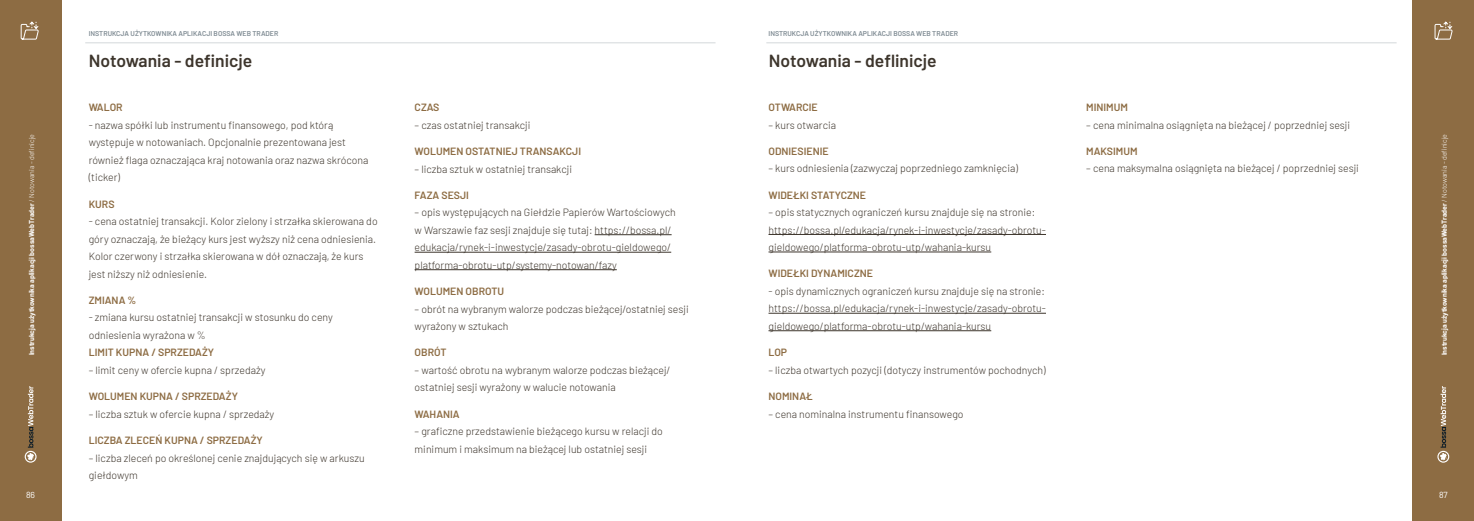
<style>
.page{position:relative;width:1474px;height:521px;background:#fff}
.page>*{position:absolute;margin:0;border:0;box-sizing:border-box;transform-origin:0 0}
.t1{font:600 17.5px "Barlow";color:#3d352c}
.t2{font:300 10.5px/17.5px "Barlow";color:#3d352c}
.t3{font:600 10.5px "Barlow";color:#8d6c43}
.t4{font:8.75px "Barlow";color:#fff}
.t5{font:700 7px "Barlow";color:#fff}
.t6{font:600 7px "Barlow";color:#808c94}
.s1{font-weight:300}
</style>
<div class="page">
<div style="left:1412px;top:0;width:61px;height:521px;background:#8d6c43"></div>
<svg style="left:1437px;top:386px;width:12px;height:77px"></svg>
<div style="left:0;top:0;width:61px;height:521px;background:#8d6c43"></div>
<svg style="left:25px;top:386px;width:12px;height:77px"></svg>
<hr style="left:85px;top:43px;width:630px;height:1px;background:#1d313e">
<hr style="left:766px;top:43px;width:630px;height:1px;background:#1d313e">
<hr style="left:594px;top:234px;width:77px;height:1px;background:#3d352c">
<hr style="left:414px;top:252px;width:257px;height:1px;background:#3d352c">
<hr style="left:414px;top:269px;width:203px;height:1px;background:#3d352c">
<hr style="left:768px;top:234px;width:278px;height:1px;background:#3d352c">
<hr style="left:768px;top:252px;width:223px;height:1px;background:#3d352c">
<hr style="left:768px;top:313px;width:278px;height:1px;background:#3d352c">
<hr style="left:768px;top:330px;width:223px;height:1px;background:#3d352c">
<svg style="left:21px;top:21px;width:18px;height:19px"></svg>
<svg style="left:1434px;top:21px;width:18px;height:19px"></svg>
<p class="t5" style="left:26px;top:355px;width:223px;rotate:-90deg">Instrukcja użytkownika aplikacji bossaWebTrader <span class="s1">/ Notowania - definicje</span></p>
<p class="t6" style="left:89px;top:29px;width:191px">INSTRUKCJA UŻYTKOWNIKA APLIKACJI BOSSA WEB TRADER</p>
<p class="t6" style="left:768px;top:29px;width:191px">INSTRUKCJA UŻYTKOWNIKA APLIKACJI BOSSA WEB TRADER</p>
<h1 class="t1" style="left:89px;top:47px;width:165px">Notowania - definicje</h1>
<h1 class="t1" style="left:769px;top:47px;width:169px">Notowania - deflinicje</h1>
<p class="t3" style="left:768px;top:100px;width:51px">OTWARCIE</p>
<p class="t2" style="left:768px;top:115px;width:69px">– kurs otwarcia</p>
<p class="t3" style="left:768px;top:143px;width:62px">ODNIESIENIE</p>
<p class="t2" style="left:768px;top:159px;width:251px">– kurs odniesienia (zazwyczaj poprzedniego zamknięcia)</p>
<p class="t3" style="left:768px;top:187px;width:99px">WIDEŁKI STATYCZNE</p>
<p class="t2" style="left:768px;top:203px;width:279px">– opis statycznych ograniczeń kursu znajduje się na stronie: https://bossa.pl/edukacja/rynek-i-inwestycje/zasady-obrotu&shy;gieldowego/platforma-obrotu-utp/wahania-kursu</p>
<p class="t3" style="left:768px;top:266px;width:106px">WIDEŁKI DYNAMICZNE</p>
<p class="t2" style="left:768px;top:282px;width:279px;text-align:justify">- opis dynamicznych ograniczeń kursu znajduje się na stronie: https://bossa.pl/edukacja/rynek-i-inwestycje/zasady-obrotu&shy;gieldowego/platforma-obrotu-utp/wahania-kursu</p>
<p class="t3" style="left:768px;top:345px;width:20px">LOP</p>
<p class="t2" style="left:768px;top:360px;width:278px">– liczba otwartych pozycji (dotyczy instrumentów pochodnych)</p>
<p class="t3" style="left:768px;top:388px;width:46px">NOMINAŁ</p>
<p class="t2" style="left:768px;top:404px;width:196px">– cena nominalna instrumentu finansowego</p>
<p class="t3" style="left:89px;top:100px;width:35px">WALOR</p>
<p class="t2" style="left:89px;top:116px;width:281px">- nazwa spółki lub instrumentu finansowego, pod którą występuje w notowaniach. Opcjonalnie prezentowana jest również flaga oznaczająca kraj notowania oraz nazwa skrócona (ticker)</p>
<p class="t3" style="left:89px;top:196px;width:27px">KURS</p>
<p class="t2" style="left:89px;top:212px;width:290px">- cena ostatniej transakcji. Kolor zielony i strzałka skierowana do góry oznaczają, że bieżący kurs jest wyższy niż cena odniesienia.<br>Kolor czerwony i strzałka skierowana w dół oznaczają, że kurs jest niższy niż odniesienie.</p>
<p class="t3" style="left:89px;top:292px;width:49px">ZMIANA %</p>
<p class="t2" style="left:89px;top:308px;width:246px">- zmiana kursu ostatniej transakcji w stosunku do ceny odniesienia wyrażona w %</p>
<p class="t3" style="left:89px;top:345px;width:127px">LIMIT KUPNA / SPRZEDAŻY</p>
<p class="t2" style="left:89px;top:361px;width:178px">– limit ceny w ofercie kupna / sprzedaży</p>
<p class="t3" style="left:89px;top:389px;width:151px">WOLUMEN KUPNA / SPRZEDAŻY</p>
<p class="t2" style="left:89px;top:404px;width:187px">– liczba sztuk w ofercie kupna / sprzedaży</p>
<p class="t3" style="left:89px;top:432px;width:176px">LICZBA ZLECEŃ KUPNA / SPRZEDAŻY</p>
<p class="t2" style="left:89px;top:448px;width:277px">– liczba zleceń po określonej cenie znajdujących się w arkuszu giełdowym</p>
<p class="t3" style="left:414px;top:100px;width:26px">CZAS</p>
<p class="t2" style="left:414px;top:116px;width:117px">– czas ostatniej transakcji</p>
<p class="t3" style="left:414px;top:144px;width:168px">WOLUMEN OSTATNIEJ TRANSAKCJI</p>
<p class="t2" style="left:414px;top:159px;width:159px">– liczba sztuk w ostatniej transakcji</p>
<p class="t3" style="left:414px;top:187px;width:56px">FAZA SESJI</p>
<p class="t2" style="left:414px;top:203px;width:263px">– opis występujących na Giełdzie Papierów Wartościowych w Warszawie faz sesji znajduje się tutaj: https://bossa.pl/ edukacja/rynek-i-inwestycje/zasady-obrotu-gieldowego/ platforma-obrotu-utp/systemy-notowan/fazy</p>
<p class="t3" style="left:414px;top:284px;width:91px">WOLUMEN OBROTU</p>
<p class="t2" style="left:414px;top:299px;width:275px">– obrót na wybranym walorze podczas bieżącej/ostatniej sesji wyrażony w sztukach</p>
<p class="t3" style="left:414px;top:345px;width:34px">OBRÓT</p>
<p class="t2" style="left:414px;top:361px;width:257px">– wartość obrotu na wybranym walorze podczas bieżącej/ ostatniej sesji wyrażony w walucie notowania</p>
<p class="t3" style="left:414px;top:406px;width:47px">WAHANIA</p>
<p class="t2" style="left:414px;top:422px;width:250px">– graficzne przedstawienie bieżącego kursu w relacji do minimum i maksimum na bieżącej lub ostatniej sesji</p>
<p class="t3" style="left:1086px;top:100px;width:43px">MINIMUM</p>
<p class="t2" style="left:1086px;top:115px;width:265px">– cena minimalna osiągnięta na bieżącej / poprzedniej sesji</p>
<p class="t3" style="left:1086px;top:143px;width:53px">MAKSIMUM</p>
<p class="t2" style="left:1086px;top:159px;width:274px">– cena maksymalna osiągnięta na bieżącej / poprzedniej sesji</p>
<p class="t5" style="left:1438px;top:355px;width:223px;rotate:-90deg">Instrukcja użytkownika aplikacji bossaWebTrader <span class="s1">/ Notowania - definicje</span></p>
<p class="t4" style="left:26px;top:488px;width:11px">86</p>
<p class="t4" style="left:1438px;top:488px;width:10px">87</p>
</div>
